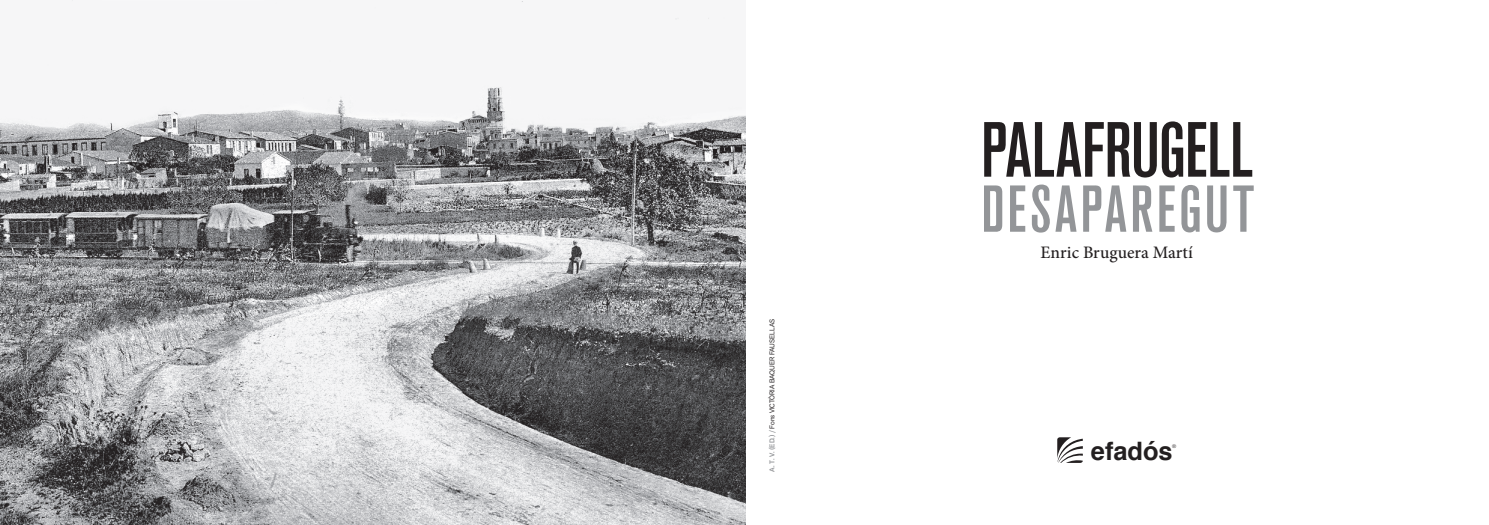
<style>
.page{position:relative;width:1489px;height:525px;background:#fff}
.page>*{position:absolute;margin:0;border:0;box-sizing:border-box;transform-origin:0 0}
.t1{font:77.25px "Akzidenz Grotesk BQ Md Cnd Alt";color:#231f20}
.t2{font:500 condensed 65.5px "Akzidenz Grotesk BQ";letter-spacing:.05em;color:#939598}
.t3{font:700 25.38px "Helvetica";color:#231f20}
.t4{font:500 17.5px "Minion Pro";color:#231f20}
.t5{font:6.88px "Akzid Grtsk Next";color:#231f20}
.t6{font:300 5.12px "Helvetica Neue";color:#231f20}
.s1{font-weight:500;color:#939598}
</style>
<div class="page">
<img style="left:0;top:0;width:745px;height:524px">
<svg style="left:1057px;top:437px;width:25px;height:25px"></svg>
<p class="t5" style="left:767px;top:471px;width:154px;rotate:-90deg"><span class="s1">A. T. V. (ED.) /</span> Fons VICTÒRIA BAQUER FAUSELLAS</p>
<h1 class="t1" style="left:980px;top:106px;width:273px">PALAFRUGELL</h1>
<h2 class="t2" style="left:981px;top:172px;width:274px">DESAPAREGUT</h2>
<h3 class="t4" style="left:1040px;top:240px;width:154px">Enric Bruguera Martí</h3>
<h3 class="t3" style="left:1090px;top:430px;width:83px">efadós</h3>
<p class="t6" style="left:1171px;top:441px;width:6px">®</p>
</div>
